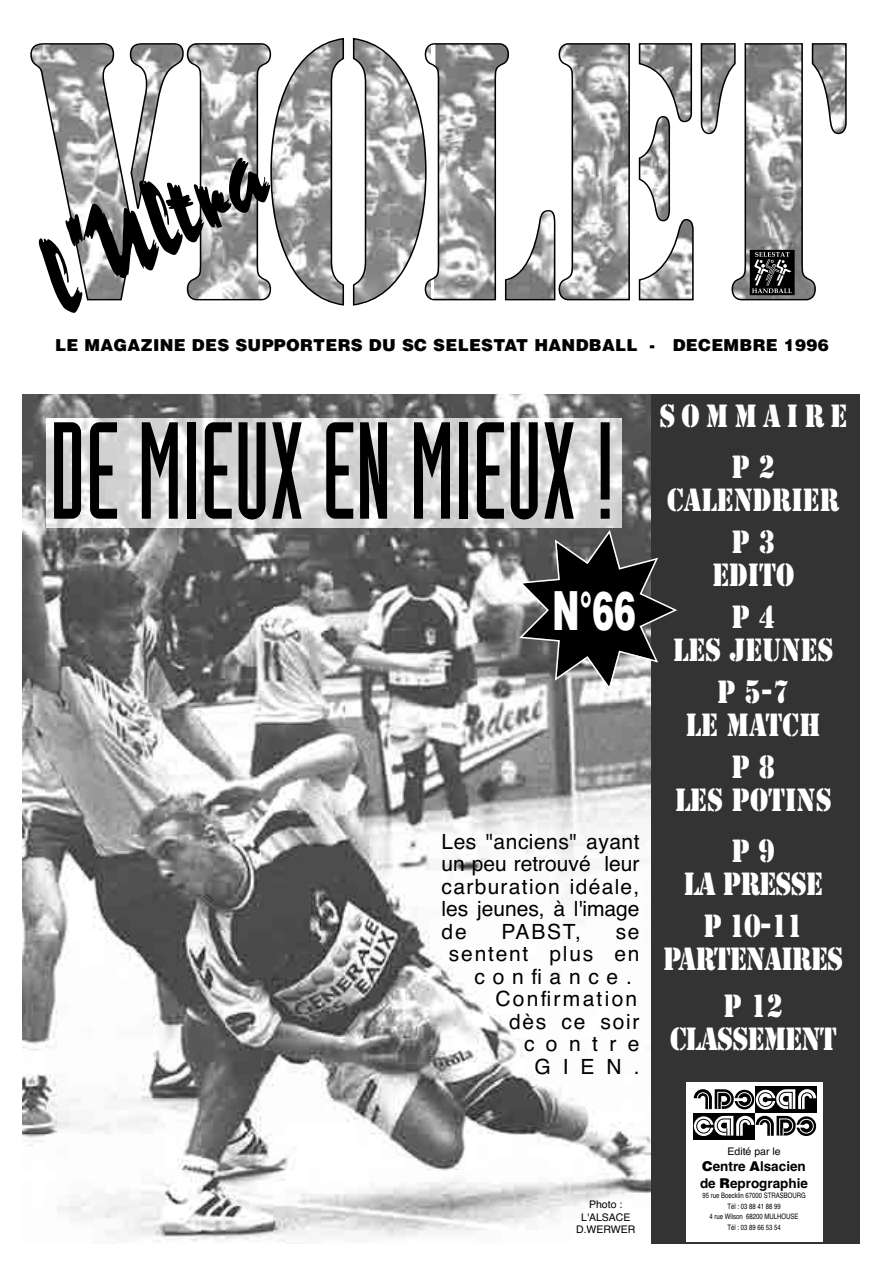
<style>
.page{position:relative;width:893px;height:1263px;background:#fff}
.page>*{position:absolute;margin:0;border:0;box-sizing:border-box;transform-origin:0 0}
.t1{font:135px "Industria Solid";color:#000;scale:.9 1}
.t2{font:105px "Reporter Two";color:#000}
.t3{font:900 54px "Helvetica";color:#fff;scale:.6 1}
.t4{font:30px/42px "Stencil";color:#fff;text-align:center;scale:.85 1}
.t5{font:30px/42px "Stencil";letter-spacing:-.03em;color:#fff;text-align:center;scale:.85 1}
.t6{font:30px/51px "Stencil";letter-spacing:.24em;color:#fff;text-align:center;scale:.85 1}
.t7{font:21px/22.5px "Helvetica";letter-spacing:.085em;color:#000;text-align:justify}
.t8{font:21px "Helvetica";letter-spacing:.11em;color:#000}
.t9{font:21px "Helvetica";letter-spacing:.365em;color:#000}
.t10{font:900 16.5px "Helvetica";letter-spacing:.02em;color:#000}
.t11{font:700 13.5px/16.5px "Helvetica";color:#000}
.t12{font:10.5px/12.6px "Helvetica";color:#000;text-align:center}
.t13{font:7.5px/10.5px "Helvetica";color:#000;text-align:center;scale:.8 1}
.s1{font-weight:900}
</style>
<div class="page">
<div style="left:649px;top:389px;width:210px;height:855px;background:#333"></div>
<img style="left:22px;top:394px;width:628px;height:850px">
<img style="left:46px;top:419px;width:575px;height:108px">
<div style="left:686px;top:1083px;width:136px;height:159px;background:#fff"></div>
<div style="left:693px;top:1113px;width:62px;height:27px;background:#000"></div>
<svg style="left:693px;top:1116px;width:20px;height:20px"></svg>
<svg style="left:730px;top:1116px;width:3px;height:20px"></svg>
<div style="left:696px;top:1119px;width:14px;height:14px;border:1px solid #000;border-radius:50%"></div>
<svg style="left:700px;top:1116px;width:30px;height:20px"></svg>
<svg style="left:796px;top:1116px;width:20px;height:20px"></svg>
<svg style="left:736px;top:1116px;width:77px;height:20px"></svg>
<svg style="left:734px;top:1090px;width:20px;height:19px"></svg>
<svg style="left:693px;top:1089px;width:58px;height:21px"></svg>
<div style="left:755px;top:1087px;width:61px;height:26px;background:#000"></div>
<svg style="left:755px;top:1090px;width:20px;height:19px"></svg>
<svg style="left:792px;top:1089px;width:3px;height:20px"></svg>
<div style="left:758px;top:1092px;width:14px;height:15px;border:1px solid #000;border-radius:50%"></div>
<svg style="left:762px;top:1089px;width:30px;height:20px"></svg>
<svg style="left:798px;top:1089px;width:18px;height:21px"></svg>
<svg style="left:30px;top:38px;width:817px;height:268px"></svg>
<div style="left:749px;top:250px;width:45px;height:45px;background:#000"></div>
<svg style="left:752px;top:252px;width:39px;height:41px"></svg>
<div style="left:22px;top:313px;width:838px;height:81px;background:#fff"></div>
<svg style="left:517px;top:528px;width:160px;height:164px"></svg>
<h2 class="t2" style="left:26px;top:247px;width:244px;rotate:-30deg">l’Ultra</h2>
<p class="t10" style="left:55px;top:339px;width:775px">LE MAGAZINE DES SUPPORTERS DU SC SELESTAT HANDBALL - DECEMBRE 1996</p>
<h1 class="t1" style="left:50px;top:422px;width:631px">DE MIEUX EN MIEUX !</h1>
<h3 class="t3" style="left:552px;top:591px;width:140px">N°66</h3>
<p class="t7" style="left:441px;top:832px;width:199px">Les "anciens" ayant un peu retrouvé leur carburation idéale, les jeunes, à l'image de</p>
<p class="t7" style="left:501px;top:922px;width:81px">PABST,</p>
<p class="t7" style="left:615px;top:922px;width:25px">se</p>
<p class="t7" style="left:449px;top:945px;width:192px">sentent plus en</p>
<p class="t9" style="left:474px;top:969px;width:159px">confiance.</p>
<p class="t8" style="left:495px;top:991px;width:143px">Confirmation</p>
<p class="t7" style="left:509px;top:1012px;width:132px">dès ce soir</p>
<p class="t7" style="left:524px;top:1034px;width:117px">contre</p>
<p class="t7" style="left:534px;top:1057px;width:106px">GIEN.</p>
<h3 class="t6" style="left:659px;top:391px;width:223px">SOMMAIRE<br>P 2</h3>
<h3 class="t4" style="left:667px;top:480px;width:204px">CALENDRIER<br>P 3</h3>
<h3 class="t4" style="left:712px;top:555px;width:98px">EDITO<br>P 4</h3>
<h3 class="t4" style="left:673px;top:630px;width:190px">LES JEUNES<br>P 5-7</h3>
<h3 class="t4" style="left:686px;top:705px;width:160px">LE MATCH<br>P 8</h3>
<h3 class="t4" style="left:675px;top:775px;width:186px;line-height:51px">LES POTINS<br>P 9</h3>
<h3 class="t5" style="left:683px;top:864px;width:165px">LA PRESSE<br>P 10-11</h3>
<h3 class="t5" style="left:663px;top:937px;width:213px;line-height:46.5px">PARTENAIRES<br>P 12</h3>
<h3 class="t5" style="left:670px;top:1018px;width:198px">CLASSEMENT</h3>
<p class="t12" style="left:576px;top:1199px;width:61px">Photo :<br>L'ALSACE<br>D.WERWER</p>
<p class="t12" style="left:727px;top:1146px;width:55px">Edité par le</p>
<p class="t11" style="left:700px;top:1160px;width:110px"><span class="s1">C</span>entre <span class="s1">A</span>lsacien de <span class="s1">R</span>eprographie</p>
<p class="t13" style="left:702px;top:1191px;width:131px">95 rue Boecklin 67000 STRASBOURG<br>Tél : 03 88 41 88 99<br>4 rue Wilson 68200 MULHOUSE<br>Tél : 03 89 66 53 54</p>
</div>
